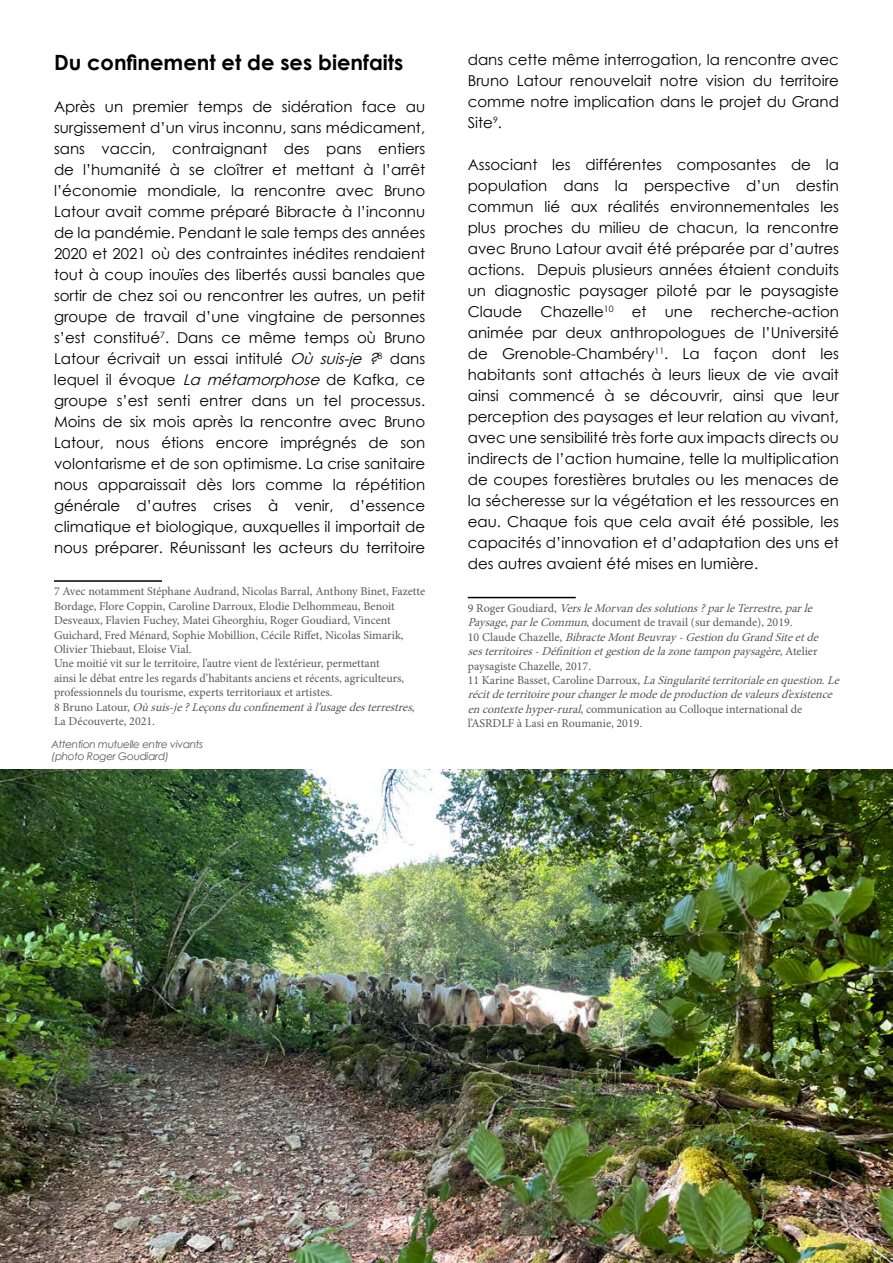
<style>
.page{position:relative;width:893px;height:1263px;background:#fff}
.page>*{position:absolute;margin:0;border:0;box-sizing:border-box;transform-origin:0 0}
.t1{font:700 21px "Century Gothic";color:#000}
.t2{font:15px/21px "Century Gothic";color:#000;text-align:justify}
.t3{font:12px/14.4px "Minion Pro";color:#58595b}
.t4{font:italic 12px/14.4px "Minion Pro";color:#58595b}
.t5{font:italic 10.5px/12.6px "Century Gothic";letter-spacing:-.03em;color:#58595b}
.s1{font-style:italic}
.s2{font-style:normal}
</style>
<div class="page">
<hr style="left:54px;top:580px;width:108px;height:2px;background:#000">
<hr style="left:468px;top:597px;width:108px;height:1px;background:#000">
<img style="left:0;top:770px;width:893px;height:493px">
<h1 class="t1" style="left:54px;top:46px;width:351px">Du confinement et de ses bienfaits</h1>
<p class="t2" style="left:54px;top:96px;width:373px">Après un premier temps de sidération face au surgissement d’un virus inconnu, sans médicament, sans vaccin, contraignant des pans entiers de l’humanité à se cloîtrer et mettant à l’arrêt l’économie mondiale, la rencontre avec Bruno Latour avait comme préparé Bibracte à l’inconnu de la pandémie. Pendant le sale temps des années 2020 et 2021 où des contraintes inédites rendaient tout à coup inouïes des libertés aussi banales que sortir de chez soi ou rencontrer les autres, un petit groupe de travail d’une vingtaine de personnes s’est constitué<sup>7</sup>. Dans ce même temps où Bruno Latour écrivait un essai intitulé <span class="s1">Où suis-je ?</span><sup>8</sup> dans lequel il évoque <span class="s1">La métamorphose</span> de Kafka, ce groupe s’est senti entrer dans un tel processus.<br>Moins de six mois après la rencontre avec Bruno Latour, nous étions encore imprégnés de son volontarisme et de son optimisme. La crise sanitaire nous apparaissait dès lors comme la répétition générale d’autres crises à venir, d’essence climatique et biologique, auxquelles il importait de nous préparer. Réunissant les acteurs du territoire</p>
<p class="t3" style="left:54px;top:584px;width:373px">7 Avec notamment Stéphane Audrand, Nicolas Barral, Anthony Binet, Fazette Bordage, Flore Coppin, Caroline Darroux, Elodie Delhommeau, Benoit Desveaux, Flavien Fuchey, Matei Gheorghiu, Roger Goudiard, Vincent Guichard, Fred Ménard, Sophie Mobillion, Cécile Riffet, Nicolas Simarik, Olivier Thiebaut, Eloise Vial.<br>Une moitié vit sur le territoire, l’autre vient de l’extérieur, permettant<br>ainsi le débat entre les regards d’habitants anciens et récents, agriculteurs, professionnels du tourisme, experts territoriaux et artistes.<br>8 B r u n o L a t o u r , <span class="s1">Oùsuis-je?Leçonsduconfinementàl’usagedesterrestres</span>, La Découverte, 2021.</p>
<p class="t5" style="left:51px;top:737px;width:153px">Attention mutuelle entre vivants (photo Roger Goudiard)</p>
<p class="t2" style="left:468px;top:49px;width:373px">dans cette même interrogation, la rencontre avec Bruno Latour renouvelait notre vision du territoire comme notre implication dans le projet du Grand Site<sup>9</sup>.</p>
<p class="t2" style="left:468px;top:154px;width:373px">Associant les différentes composantes de la population dans la perspective d’un destin commun lié aux réalités environnementales les plus proches du milieu de chacun, la rencontre avec Bruno Latour avait été préparée par d’autres actions. Depuis plusieurs années étaient conduits un diagnostic paysager piloté par le paysagiste Claude Chazelle<sup>10</sup> et une recherche-action animée par deux anthropologues de l’Université de Grenoble-Chambéry<sup>11</sup>. La façon dont les habitants sont attachés à leurs lieux de vie avait ainsi commencé à se découvrir, ainsi que leur perception des paysages et leur relation au vivant, avec une sensibilité très forte aux impacts directs ou indirects de l’action humaine, telle la multiplication de coupes forestières brutales ou les menaces de la sécheresse sur la végétation et les ressources en eau. Chaque fois que cela avait été possible, les capacités d’innovation et d’adaptation des uns et des autres avaient été mises en lumière.</p>
<p class="t4" style="left:468px;top:601px;width:377px"><span class="s2">9 R o g e r G o u d i a r d ,</span> VersleMorvandessolutions?parleTerrestre,parle Paysage,parleCommun<span class="s2">, document de travail (sur demande), 2019.<br>1 0 C l a u d e C h a z e l l e ,</span> BibracteMontBeuvray-GestionduGrandSiteetde sesterritoires-Définitionetgestiondelazonetamponpaysagère,<span class="s2">A t e l i e r paysagiste Chazelle, 2017.<br>1 1 K a r i n e B a s s e t , C a r o l i n e D a r r o u x ,</span> LaSingularitéterritorialeenquestion.Le récitdeterritoirepourchangerlemodedeproductiondevaleursd’existence encontextehyper-rural<span class="s2">, communication au Colloque international de l’ASRDLF à Lasi en Roumanie, 2019.</span></p>
</div>
